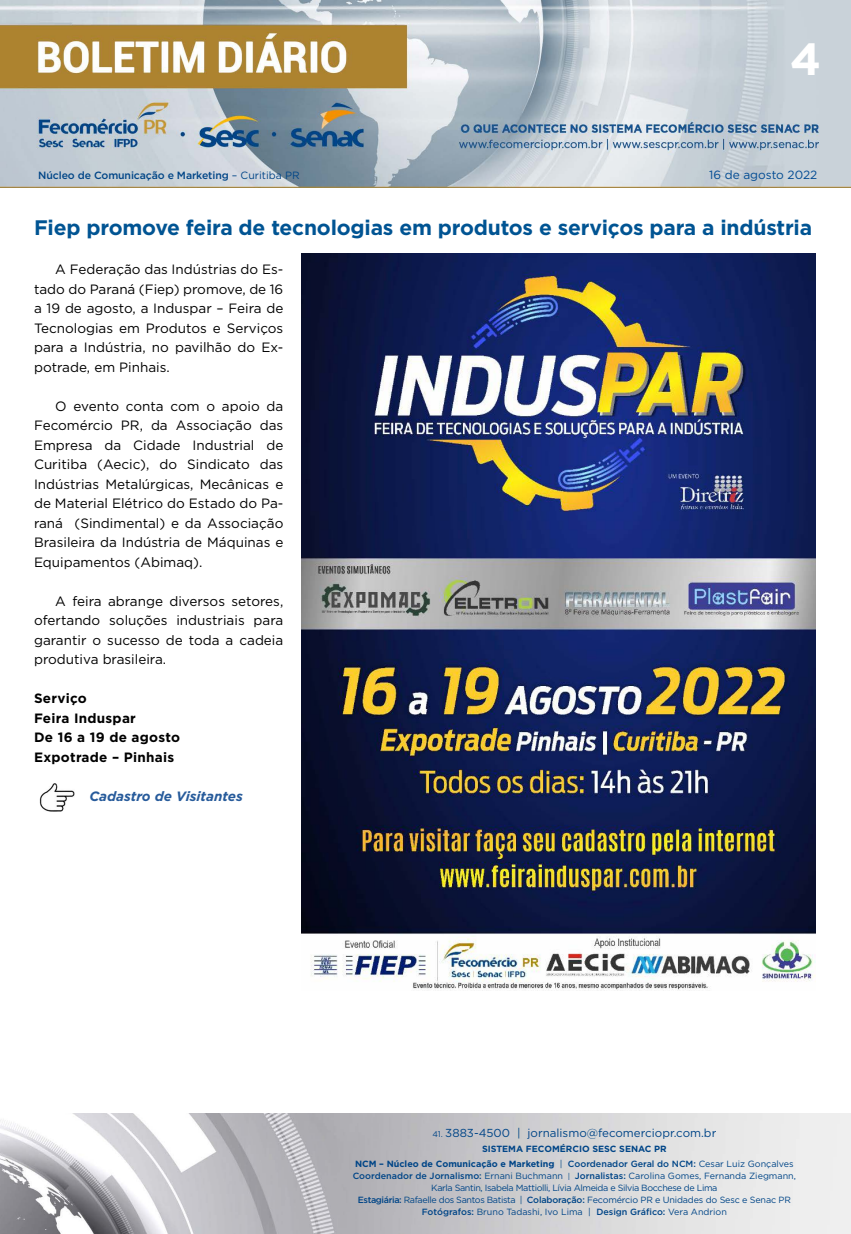
<style>
.page{position:relative;width:851px;height:1234px;background:#fff}
.page>*{position:absolute;margin:0;border:0;box-sizing:border-box;transform-origin:0 0}
.t1{font:700 45px "Gotham";color:#fff}
.t2{font:700 21px "Gotham";letter-spacing:-.01em;color:#005493}
.t3{font:13.5px/19.5px "Gotham";color:#000;text-align:justify}
.t4{font:700 13.5px/19.5px "Gotham";letter-spacing:.02em;color:#000}
.t5{font:italic 700 13.5px "Gotham";color:#275b9b}
.t6{font:11.85px "Gotham";color:#004a93}
.t7{font:11.55px "Gotham";color:#004587}
.t8{font:500 10.5px "Gotham";letter-spacing:-.01em;color:#004587}
.t9{font:9px/12px "Gotham";letter-spacing:-.02em;color:#004587;text-align:center}
.t10{font:700 9px/15px "Gotham";color:#004587;text-align:center}
.s1{font-weight:400}
.s2{font-size:8.25px}
.s3{font-weight:500}
.s4{font-size:7.65px}
</style>
<div class="page">
<img style="left:0;top:0;width:850px;height:188px">
<img style="left:0;top:1113px;width:850px;height:120px">
<img style="left:301px;top:253px;width:514px;height:737px">
<img style="left:39px;top:783px;width:36px;height:28px">
<h1 class="t1" style="left:790px;top:29px;width:33px">4</h1>
<p class="t8" style="left:38px;top:168px;width:263px">Núcleo de Comunicação e Marketing <span class="s1">– Curitiba PR</span></p>
<p class="t6" style="left:709px;top:167px;width:110px">16 de agosto 2022</p>
<h2 class="t2" style="left:34px;top:214px;width:779px">Fiep promove feira de tecnologias em produtos e serviços para a indústria</h2>
<p class="t3" style="left:34px;top:259px;width:251px;text-indent:21px">A Federação das Indústrias do Es&shy;tado do Paraná (Fiep) promove, de 16 a 19 de agosto, a Induspar – Feira de Tecnologias em Produtos e Serviços para a Indústria, no pavilhão do Ex&shy;potrade, em Pinhais.</p>
<p class="t3" style="left:34px;top:396px;width:251px;text-indent:21px">O evento conta com o apoio da Fecomércio PR, da Associação das Empresa da Cidade Industrial de Curitiba (Aecic), do Sindicato das Indústrias Metalúrgicas, Mecânicas e de Material Elétrico do Estado do Pa&shy;raná (Sindimental) e da Associação Brasileira da Indústria de Máquinas e Equipamentos (Abimaq).</p>
<p class="t3" style="left:34px;top:591px;width:251px;text-indent:21px">A feira abrange diversos setores, ofertando soluções industriais para garantir o sucesso de toda a cadeia produtiva brasileira.</p>
<p class="t4" style="left:34px;top:688px;width:147px">Serviço<br>Feira Induspar<br>De 16 a 19 de agosto<br>Expotrade – Pinhais</p>
<p class="t5" style="left:89px;top:787px;width:155px">Cadastro de Visitantes</p>
<p class="t7" style="left:432px;top:1125px;width:285px"><span class="s2">41.</span> 3883-4500 | jornalismo@fecomerciopr.com.br</p>
<p class="t10" style="left:355px;top:1141px;width:440px">SISTEMA FECOMÉRCIO SESC SENAC PR<br>NCM – Núcleo de Comunicação e Marketing <span class="s1">|</span> <span class="s3">Coordenador Geral do NCM:</span> <span class="s1">Cesar Luiz Gonçalves</span></p>
<p class="t9" style="left:353px;top:1169px;width:444px"><span class="s3">Coordenador de Jornalismo:</span> Ernani Buchmann <span class="s4">|</span> <span class="s3">Jornalistas:</span> Carolina Gomes, Fernanda Ziegmann, Karla Santin, Isabela Mattiolli, Lívia Almeida e Silvia Bocchese de Lima<br><span class="s3">Estagiária:</span> Rafaelle dos Santos Batista | <span class="s3">Colaboração:</span> Fecomércio PR e Unidades do Sesc e Senac PR <span class="s3">Fotógrafos:</span> Bruno Tadashi, Ivo Lima | <span class="s3">Design Gráfico:</span> Vera Andrion</p>
</div>
